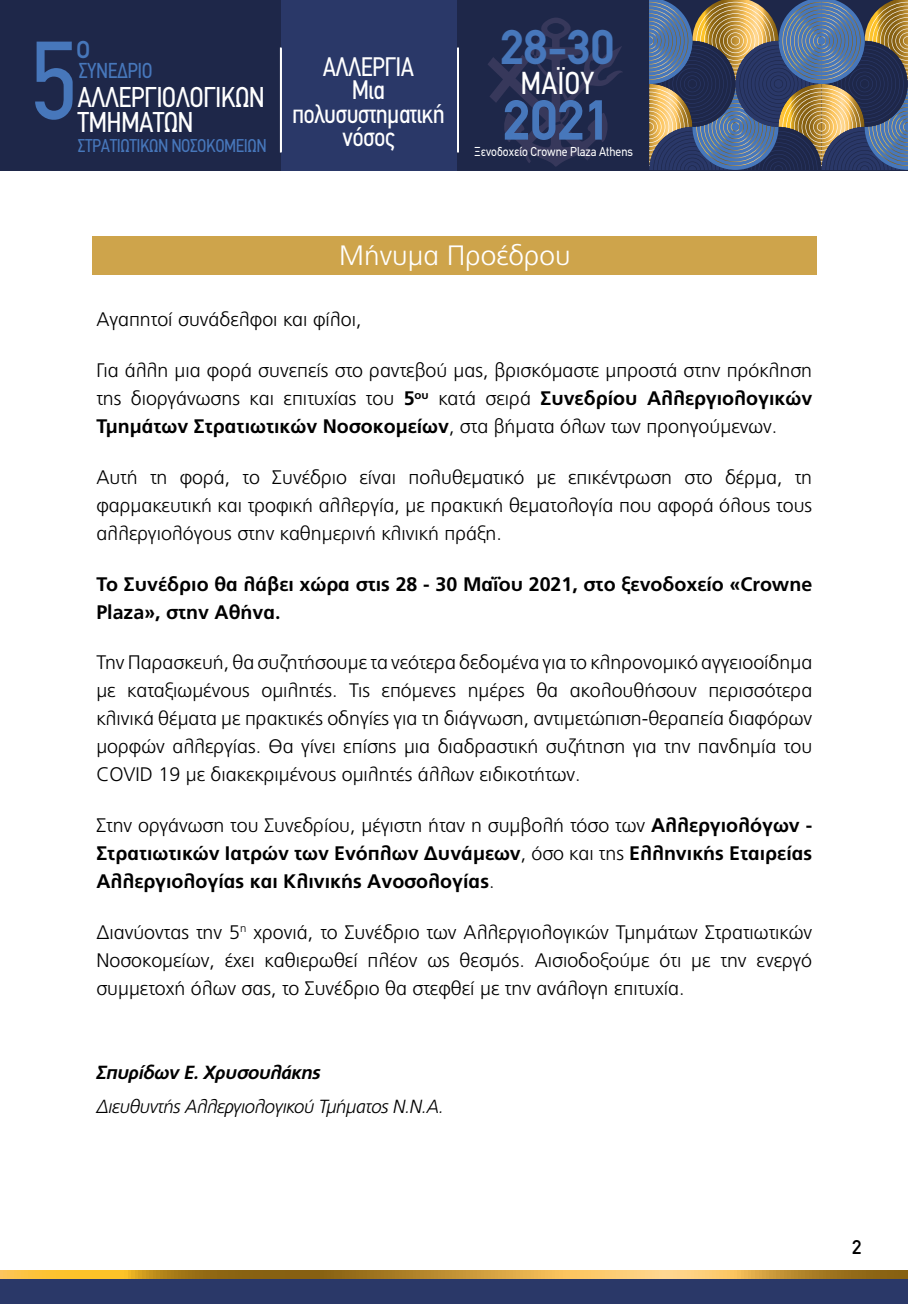
<style>
.page{position:relative;width:908px;height:1304px;background:#fff}
.page>*{position:absolute;margin:0;border:0;box-sizing:border-box;transform-origin:0 0}
.t1{font:111.2px "PF Din Text Condensed";color:#4777bb}
.t2{font:700 56.8px "PF Din Text";color:#4777bb}
.t3{font:700 49px "PF Din Text";color:#4777bb}
.t4{font:34.4px "PF Din Text Condensed";color:#4777bb}
.t5{font:31.8px "PF Din Text Condensed";color:#fff}
.t6{font:28.8px/25px "PF Din Text Condensed";letter-spacing:-.025em;color:#fff}
.t7{font:300 28px "PF Catalog";color:#fff}
.t8{font:27px/23.4px "PF Din Text Condensed";letter-spacing:-.025em;color:#fff;text-align:center}
.t9{font:21.6px "PF Din Text Condensed";letter-spacing:-.025em;color:#4777bb}
.t10{font:500 20px "PF Din Text";color:#000}
.t11{font:300 19.6px/28px "PF Catalog";color:#000;text-align:justify}
.t12{font:700 19.6px/28px "PF Catalog";color:#000}
.t13{font:italic 300 19px "PF Catalog";letter-spacing:-.02em;color:#000}
.t14{font:italic 700 19px "PF Catalog";letter-spacing:-.02em;color:#000}
.t15{font:18.6px "PF Din Text Condensed";letter-spacing:-.025em;color:#4777bb}
.t16{font:13px "PF Din Text";color:#fff;scale:.91 1}
.s1{font-weight:700}
.s2{font-weight:300}
</style>
<div class="page">
<div style="left:0;top:0;width:907px;height:171px;background:#1e2749"></div>
<svg style="left:649px;top:0;width:259px;height:171px"></svg>
<div style="left:281px;top:0;width:175px;height:171px;background:#2a3868"></div>
<svg style="left:280px;top:47px;width:1px;height:106px"></svg>
<svg style="left:457px;top:47px;width:1px;height:106px"></svg>
<svg style="left:488px;top:18px;width:134px;height:149px"></svg>
<div style="left:0;top:1278px;width:907px;height:26px;background:#2a3868"></div>
<svg style="left:0;top:1271px;width:907px;height:7px;background:#c89938"></svg>
<div style="left:91px;top:237px;width:725px;height:38px;background:#cea44b"></div>
<h3 class="t4" style="left:76px;top:27px;width:16px">ο</h3>
<p class="t9" style="left:79px;top:58px;width:75px">ΣΥΝΕ∆ΡΙΟ</p>
<h3 class="t6" style="left:77px;top:84px;width:189px">ΑΛΛΕΡΓΙΟΛΟΓΙΚΩΝ<br>ΤΜΗΜΑΤΩΝ</h3>
<p class="t15" style="left:78px;top:135px;width:190px">ΣΤΡΑΤΙΩΤΙΚΩΝ ΝΟΣΟΚΟΜΕΙΩΝ</p>
<h1 class="t1" style="left:31px;top:17px;width:48px">5</h1>
<h3 class="t8" style="left:292px;top:55px;width:154px">ΑΛΛΕΡΓΙΑ<br>Μια πολυσυστηµατική νόσος</h3>
<h3 class="t3" style="left:500px;top:18px;width:115px">28-30</h3>
<h2 class="t2" style="left:503px;top:87px;width:110px">2021</h2>
<h3 class="t5" style="left:520px;top:64px;width:75px">ΜΑΪΟΥ</h3>
<p class="t16" style="left:474px;top:144px;width:176px">Ξενοδοχείο Crowne Plaza Athens</p>
<h3 class="t7" style="left:339px;top:239px;width:233px">Μήνυμα Προέδρου</h3>
<p class="t11" style="left:96px;top:306px;width:266px">Αγαπητοί συνάδελφοι και φίλοι,</p>
<p class="t11" style="left:96px;top:357px;width:717px">Για άλλη μια φορά συνεπείς στο ραντεβού μας, βρισκόμαστε μπροστά στην πρόκληση της διοργάνωσης και επιτυχίας του <span class="s1">5</span><sup>ου</sup> κατά σειρά <span class="s1">Συνεδρίου Αλλεργιολογικών Τμημάτων Στρατιωτικών Νοσοκομείων</span>, στα βήματα όλων των προηγούμενων.</p>
<p class="t11" style="left:96px;top:463px;width:717px">Αυτή τη φορά, το Συνέδριο είναι πολυθεματικό με επικέντρωση στο δέρμα, τη φαρμακευτική και τροφική αλλεργία, με πρακτική θεματολογία που αφορά όλους τους αλλεργιολόγους στην καθημερινή κλινική πράξη.</p>
<p class="t12" style="left:96px;top:570px;width:717px">Το Συνέδριο θα λάβει χώρα στις 28 - 30 Μαΐου 2021, στο ξενοδοχείο «Crowne<br>Plaza», στην Αθήνα.</p>
<p class="t11" style="left:96px;top:649px;width:717px">Την Παρασκευή, θα συζητήσουμε τα νεότερα δεδομένα για το κληρονομικό αγγειοοίδημα με καταξιωμένους ομιλητές. Τις επόμενες ημέρες θα ακολουθήσουν περισσότερα κλινικά θέματα με πρακτικές οδηγίες για τη διάγνωση, αντιμετώπιση-θεραπεία διαφόρων μορφών αλλεργίας. Θα γίνει επίσης μια διαδραστική συζήτηση για την πανδημία του COVID 19 με διακεκριμένους ομιλητές άλλων ειδικοτήτων.</p>
<p class="t12" style="left:96px;top:811px;width:717px;text-align:justify"><span class="s2">Στην οργάνωση του Συνεδρίου, μέγιστη ήταν η συμβολή τόσο των</span> Αλλεργιολόγων - Στρατιωτικών Ιατρών των Ενόπλων Δυνάμεων<span class="s2">, όσο και της</span> Ελληνικής Εταιρείας Αλλεργιολογίας και Κλινικής Ανοσολογίας<span class="s2">.</span></p>
<p class="t11" style="left:96px;top:918px;width:717px">Διανύοντας την 5<sup>η</sup> χρονιά, το Συνέδριο των Αλλεργιολογικών Τμημάτων Στρατιωτικών Νοσοκομείων, έχει καθιερωθεί πλέον ως θεσμός. Αισιοδοξούμε ότι με την ενεργό συμμετοχή όλων σας, το Συνέδριο θα στεφθεί με την ανάλογη επιτυχία.</p>
<p class="t14" style="left:96px;top:1061px;width:226px">Σπυρίδων Ε. Χρυσουλάκης</p>
<p class="t13" style="left:96px;top:1095px;width:349px">Διευθυντής Αλλεργιολογικού Τμήματος Ν.Ν.Α.</p>
<p class="t10" style="left:851px;top:1235px;width:11px">2</p>
</div>
